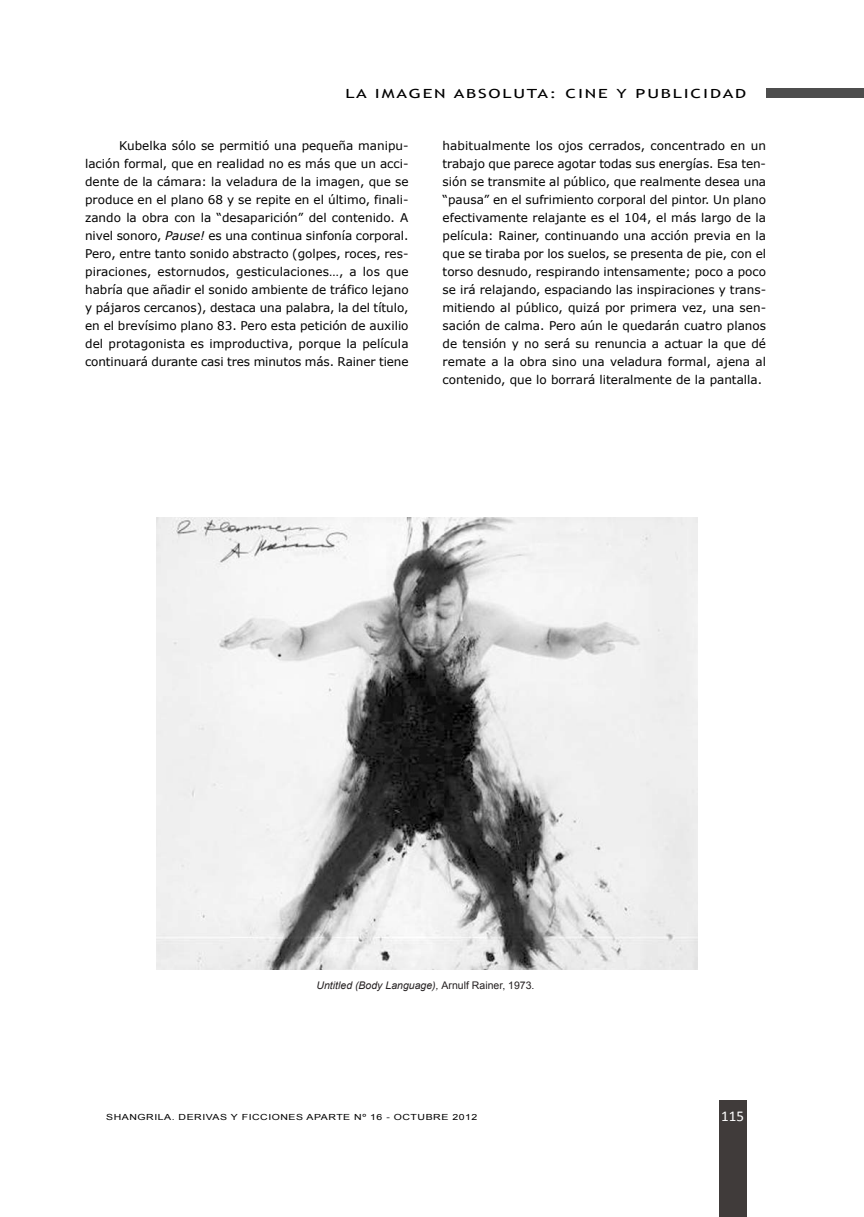
<style>
.page{position:relative;width:864px;height:1217px;background:#fff}
.page>*{position:absolute;margin:0;border:0;box-sizing:border-box;transform-origin:0 0}
.t1{font:15px "Calibri";color:#fff}
.t2{font:12.6px "Trebuchet MS";letter-spacing:.1em;color:#000;scale:1.43 1}
.t3{font:12px/18px "Verdana";color:#000;text-align:justify}
.t4{font:italic 10.5px "Arial";color:#231f20}
.t5{font:8.4px "Arial";letter-spacing:.05em;color:#000;scale:1.25 1}
.s1{font-style:italic}
.s2{font-style:normal}
</style>
<div class="page">
<div style="left:765px;top:89px;width:98px;height:9px;background:#4d4d4d"></div>
<div style="left:718px;top:1100px;width:28px;height:116px;background:#403b3a"></div>
<img style="left:156px;top:517px;width:541px;height:452px">
<p class="t2" style="left:345px;top:86px;width:282px">LA IMAGEN ABSOLUTA: CINE Y PUBLICIDAD</p>
<p class="t3" style="left:85px;top:136px;width:325px;text-indent:34px">Kubelka sólo se permitió una pequeña manipu&shy;lación formal, que en realidad no es más que un acci&shy;dente de la cámara: la veladura de la imagen, que se produce en el plano 68 y se repite en el último, finali&shy;zando la obra con la “desaparición” del contenido. a nivel sonoro, <span class="s1">Pause!</span> es una continua sinfonía corporal.<br>Pero, entre tanto sonido abstracto (golpes, roces, res&shy;piraciones, estornudos, gesticulaciones…, a los que habría que añadir el sonido ambiente de tráfico lejano y pájaros cercanos), destaca una palabra, la del título, en el brevísimo plano 83. Pero esta petición de auxilio del protagonista es improductiva, porque la película continuará durante casi tres minutos más. rainer tiene</p>
<p class="t3" style="left:442px;top:136px;width:325px">habitualmente los ojos cerrados, concentrado en un trabajo que parece agotar todas sus energías. Esa ten&shy;sión se transmite al público, que realmente desea una “pausa” en el sufrimiento corporal del pintor. un plano efectivamente relajante es el 104, el más largo de la película: rainer, continuando una acción previa en la que se tiraba por los suelos, se presenta de pie, con el torso desnudo, respirando intensamente; poco a poco se irá relajando, espaciando las inspiraciones y trans&shy;mitiendo al público, quizá por primera vez, una sen&shy;sación de calma. Pero aún le quedarán cuatro planos de tensión y no será su renuncia a actuar la que dé remate a la obra sino una veladura formal, ajena al contenido, que lo borrará literalmente de la pantalla.</p>
<p class="t4" style="left:316px;top:979px;width:219px">Untitled (Body Language), <span class="s2">ARNULF RAINER, 1973.</span></p>
<p class="t5" style="left:106px;top:1112px;width:298px">SHANGRILA. DERIVAS Y FICCIONES APARTE Nº 16 - OCTUBRE 2012</p>
<p class="t1" style="left:721px;top:1106px;width:24px">115</p>
</div>
